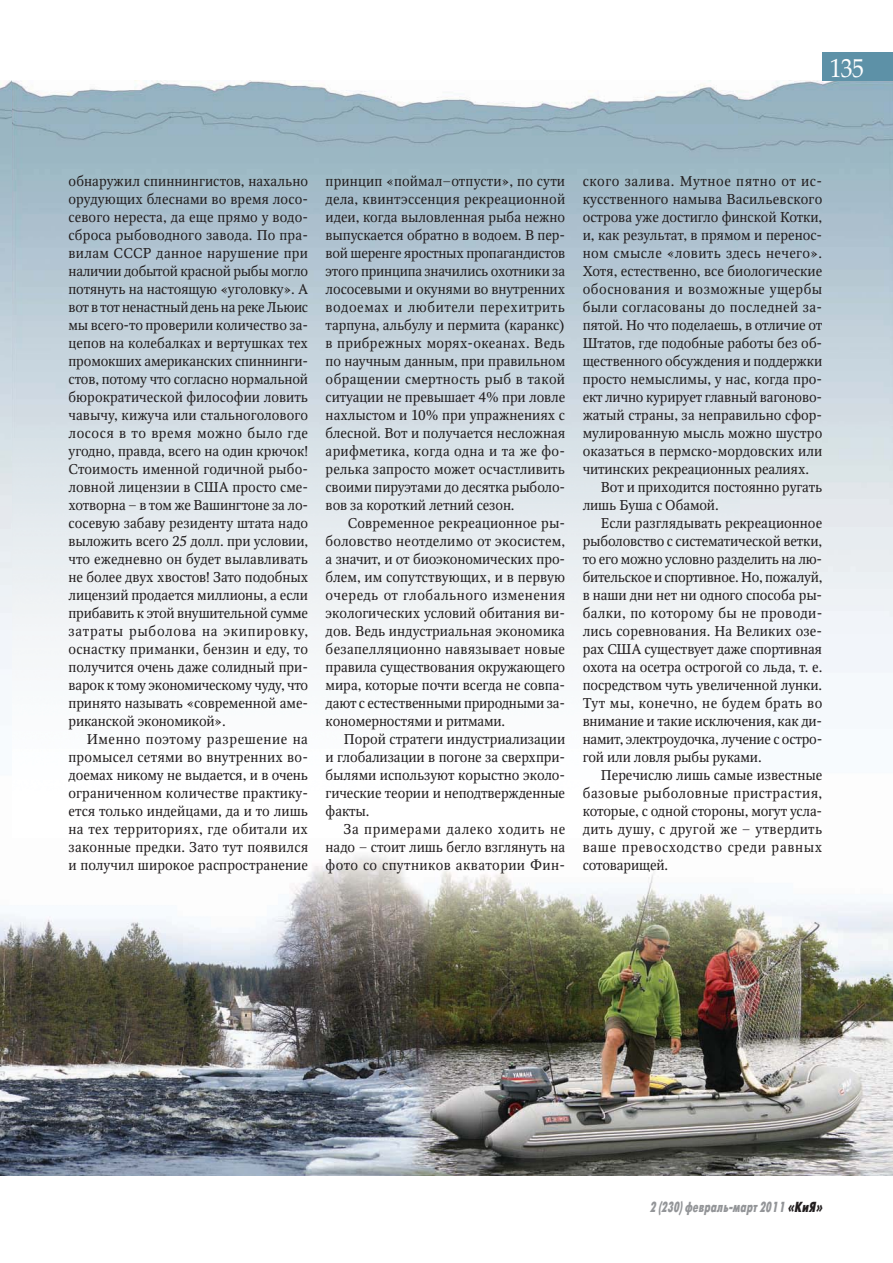
<style>
.page{position:relative;width:893px;height:1263px;background:#fff}
.page>*{position:absolute;margin:0;border:0;box-sizing:border-box;transform-origin:0 0}
.t1{font:26.25px "Palatino Linotype";color:#fff;scale:.9 1}
.t2{font:italic 14.55px "Futuris X Cond C";color:#939598;scale:.9 1}
.t3{font:14.1px/18px "Octava C";letter-spacing:-.005em;color:#231f20;text-align:justify}
.t4{font:14.1px "Octava C";letter-spacing:.025em;color:#231f20}
.t5{font:14.1px "Octava C";letter-spacing:.035em;color:#231f20}
.t6{font:14.1px "Octava C";letter-spacing:.03em;color:#231f20}
.t7{font:14.1px "Octava C";letter-spacing:.015em;color:#231f20}
.t8{font:14.1px "Octava C";letter-spacing:.045em;color:#231f20}
.s1{color:#231f20}
</style>
<div class="page">
<div style="left:822px;top:52px;width:70px;height:29px;background:#5d91a7"></div>
<img style="left:0;top:849px;width:893px;height:327px">
<h1 class="t1" style="left:830px;top:53px;width:40px">135</h1>
<p class="t3" style="left:69px;top:173px;width:241px">обнаружил спиннингистов, нахально орудующих блеснами во время лосо&shy;севого нереста, да еще прямо у водо&shy;сброса рыбоводного завода. По пра&shy;вилам СССР данное нарушение при наличии добытой красной рыбы могло потянуть на настоящую «уголовку». А вот в тот ненастный день на реке Льюис мы всего-то проверили количество за&shy;цепов на колебалках и вертушках тех промокших американских спиннинги&shy;стов, потому что согласно нормальной бюрократической философии ловить чавычу, кижуча или стальноголового лосося в то время можно было где угодно, правда, всего на один крючок!<br>Стоимость именной годичной рыбо&shy;ловной лицензии в США просто сме&shy;хотворна – в том же Вашингтоне за ло&shy;сосевую забаву резиденту штата надо выложить всего 25 долл. при условии, что ежедневно он будет вылавливать не более двух хвостов! Зато подобных лицензий продается миллионы, а если прибавить к этой внушительной сумме затраты рыболова на экипировку, оснастку приманки, бензин и еду, то получится очень даже солидный при&shy;варок к тому экономическому чуду, что принято называть «современной аме&shy;риканской экономикой».</p>
<p class="t3" style="left:69px;top:731px;width:241px;text-indent:18px">Именно поэтому разрешение на промысел сетями во внутренних во&shy;доемах никому не выдается, и в очень ограниченном количестве практику&shy;ется только индейцами, да и то лишь на тех территориях, где обитали их законные предки. Зато тут появился и получил широкое распространение</p>
<p class="t3" style="left:326px;top:173px;width:241px">принцип «поймал–отпусти», по сути дела, квинтэссенция рекреационной идеи, когда выловленная рыба нежно выпускается обратно в водоем. В пер&shy;вой шеренге яростных пропагандистов этого принципа значились охотники за лососевыми и окунями во внутренних водоемах и любители перехитрить тарпуна, альбулу и пермита (каранкс) в прибрежных морях-океанах. Ведь по научным данным, при правильном обращении смертность рыб в такой ситуации не превышает 4% при ловле нахлыстом и 10% при упражнениях с блесной. Вот и получается несложная арифметика, когда одна и та же фо&shy;релька запросто может осчастливить своими пируэтами до десятка рыболо&shy;вов за короткий летний сезон.</p>
<p class="t3" style="left:326px;top:515px;width:241px;text-indent:22px">Современное рекреационное ры&shy;боловство неотделимо от экосистем, а значит, и от биоэкономических про&shy;блем, им сопутствующих, и в первую очередь от глобального изменения экологических условий обитания ви&shy;дов. Ведь индустриальная экономика безапелляционно навязывает новые правила существования окружающего мира, которые почти всегда не совпа&shy;дают с естественными природными за&shy;кономерностями и ритмами.</p>
<p class="t3" style="left:326px;top:731px;width:241px;text-indent:18px">Порой стратеги индустриализации и глобализации в погоне за сверхпри&shy;былями используют корыстно эколо&shy;гические теории и неподтвержденные факты.</p>
<p class="t3" style="left:326px;top:821px;width:241px;text-indent:18px">За примерами далеко ходить не надо – стоит лишь бегло взглянуть на фото со спутников акватории Фин-</p>
<p class="t5" style="left:583px;top:175px;width:241px">ского залива. Мутное пятно от ис-</p>
<p class="t7" style="left:583px;top:193px;width:241px">кусственного намыва Васильевского</p>
<p class="t3" style="left:583px;top:209px;width:241px">острова уже достигло финской Котки,</p>
<p class="t3" style="left:583px;top:227px;width:241px">и, как результат, в прямом и перенос-</p>
<p class="t6" style="left:583px;top:247px;width:241px">ном смысле «ловить здесь нечего».</p>
<p class="t3" style="left:583px;top:263px;width:241px">Хотя, естественно, все биологические</p>
<p class="t6" style="left:583px;top:283px;width:241px">обоснования и возможные ущербы</p>
<p class="t4" style="left:583px;top:301px;width:241px">были согласованы до последней за-</p>
<p class="t3" style="left:583px;top:317px;width:241px">пятой. Но что поделаешь, в отличие от</p>
<p class="t3" style="left:583px;top:335px;width:241px">Штатов, где подобные работы без об-</p>
<p class="t3" style="left:583px;top:353px;width:241px">щественного обсуждения и поддержки</p>
<p class="t3" style="left:583px;top:371px;width:241px">просто немыслимы, у нас, когда про-</p>
<p class="t3" style="left:583px;top:389px;width:241px">ект лично курирует главный вагоново-</p>
<p class="t3" style="left:583px;top:407px;width:241px">жатый страны, за неправильно сфор-</p>
<p class="t3" style="left:583px;top:425px;width:241px">мулированную мысль можно шустро</p>
<p class="t3" style="left:583px;top:443px;width:241px">оказаться в пермско-мордовских или</p>
<p class="t3" style="left:583px;top:461px;width:228px">читинских рекреационных реалиях.</p>
<p class="t3" style="left:601px;top:479px;width:223px">Вот и приходится постоянно ругать</p>
<p class="t3" style="left:583px;top:497px;width:137px">лишь Буша с Обамой.</p>
<p class="t3" style="left:601px;top:515px;width:223px">Если разглядывать рекреационное</p>
<p class="t3" style="left:583px;top:533px;width:241px">рыболовство с систематической ветки,</p>
<p class="t3" style="left:583px;top:551px;width:241px">то его можно условно разделить на лю-</p>
<p class="t3" style="left:583px;top:569px;width:241px">бительское и спортивное. Но, пожалуй,</p>
<p class="t3" style="left:583px;top:587px;width:241px">в наши дни нет ни одного способа ры-</p>
<p class="t4" style="left:583px;top:607px;width:241px">балки, по которому бы не проводи-</p>
<p class="t3" style="left:583px;top:623px;width:241px">лись соревнования. На Великих озе-</p>
<p class="t3" style="left:583px;top:641px;width:241px">рах США существует даже спортивная</p>
<p class="t3" style="left:583px;top:659px;width:241px">охота на осетра острогой со льда, т. е.</p>
<p class="t3" style="left:583px;top:677px;width:241px">посредством чуть увеличенной лунки.</p>
<p class="t4" style="left:583px;top:697px;width:241px">Тут мы, конечно, не будем брать во</p>
<p class="t3" style="left:583px;top:713px;width:241px">внимание и такие исключения, как ди-</p>
<p class="t3" style="left:583px;top:731px;width:241px">намит, электроудочка, лучение с остро-</p>
<p class="t3" style="left:583px;top:749px;width:180px">гой или ловля рыбы руками.</p>
<p class="t3" style="left:601px;top:767px;width:223px">Перечислю лишь самые известные</p>
<p class="t5" style="left:583px;top:787px;width:241px">базовые рыболовные пристрастия,</p>
<p class="t3" style="left:583px;top:803px;width:241px">которые, с одной стороны, могут усла-</p>
<p class="t4" style="left:583px;top:823px;width:241px">дить душу, с другой же – утвердить</p>
<p class="t8" style="left:583px;top:841px;width:241px">ваше превосходство среди равных</p>
<p class="t3" style="left:583px;top:857px;width:87px">сотоварищей.</p>
<p class="t2" style="left:650px;top:1199px;width:196px">2 (230)февраль-март2011 <span class="s1">«КиЯ»</span></p>
</div>
